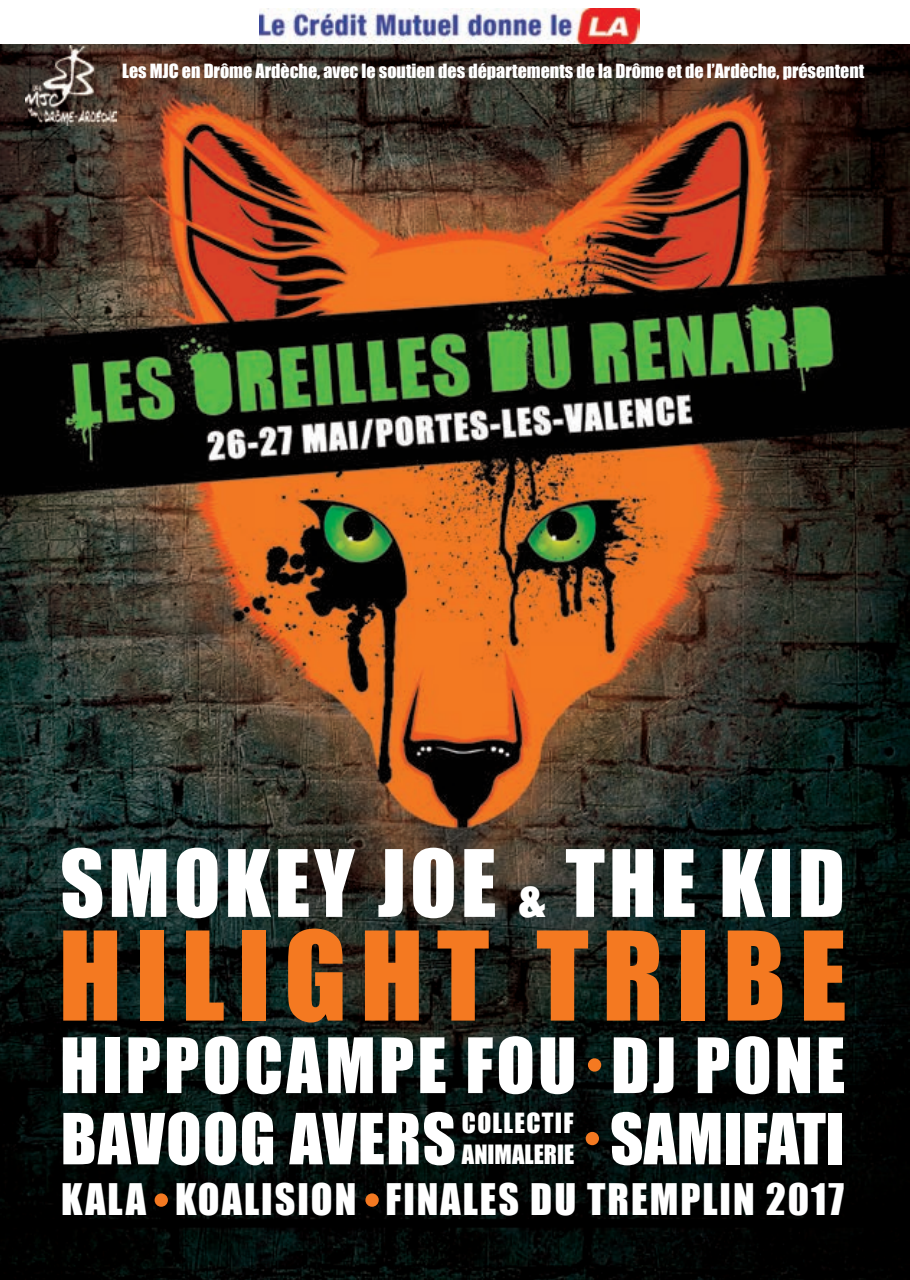
<style>
.page{position:relative;width:910px;height:1280px;background:#fff}
.page>*{position:absolute;margin:0;border:0;box-sizing:border-box;transform-origin:0 0}
.t1{font:114px "Impact";letter-spacing:.115em;color:#f47921}
.t2{font:85.8px "Impact";letter-spacing:.045em;color:#fff}
.t3{font:70.5px "Impact";letter-spacing:.045em;color:#fff}
.t4{font:65.1px "Impact";letter-spacing:.02em;color:#fff}
.t5{font:65.1px "Impact";color:#fff}
.t6{font:39.9px "Impact";letter-spacing:.05em;color:#fff}
.t7{font:25.5px "Impact";letter-spacing:.05em;color:#fff}
.t8{font:24.3px "Impact";color:#fff}
.t9{font:18px "Impact";color:#fff}
.s1{font-size:47.1px}
</style>
<div class="page">
<img style="left:0;top:43px;width:910px;height:1237px">
<div style="left:588px;top:1058px;width:13px;height:14px;background:#f47921;border-radius:50%"></div>
<div style="left:586px;top:1132px;width:13px;height:13px;background:#f47921;border-radius:50%"></div>
<div style="left:365px;top:1193px;width:14px;height:14px;background:#f47921;border-radius:50%"></div>
<div style="left:155px;top:1193px;width:13px;height:14px;background:#f47921;border-radius:50%"></div>
<img style="left:26px;top:46px;width:91px;height:80px">
<img style="left:259px;top:9px;width:381px;height:34px">
<p class="t9" style="left:122px;top:57px;width:744px">Les MJC en Drôme Ardèche, avec le soutien des départements de la Drôme et de l’Ardèche, présentent</p>
<h2 class="t2" style="left:60px;top:817px;width:787px">SMOKEY JOE <span class="s1">&amp;</span> THE KID</h2>
<h1 class="t1" style="left:59px;top:887px;width:790px">HILIGHT TRIBE</h1>
<h3 class="t3" style="left:60px;top:1011px;width:787px">HIPPOCAMPE FOU DJ PONE</h3>
<h3 class="t4" style="left:61px;top:1088px;width:397px">BAVOOG AVERS</h3>
<h3 class="t5" style="left:610px;top:1088px;width:236px">SAMIFATI</h3>
<h3 class="t7" style="left:462px;top:1103px;width:113px">COLLECTIF</h3>
<h3 class="t8" style="left:462px;top:1136px;width:114px">ANIMALERIE</h3>
<h3 class="t6" style="left:61px;top:1168px;width:784px">KALA KOALISION FINALES DU TREMPLIN 2017</h3>
</div>
